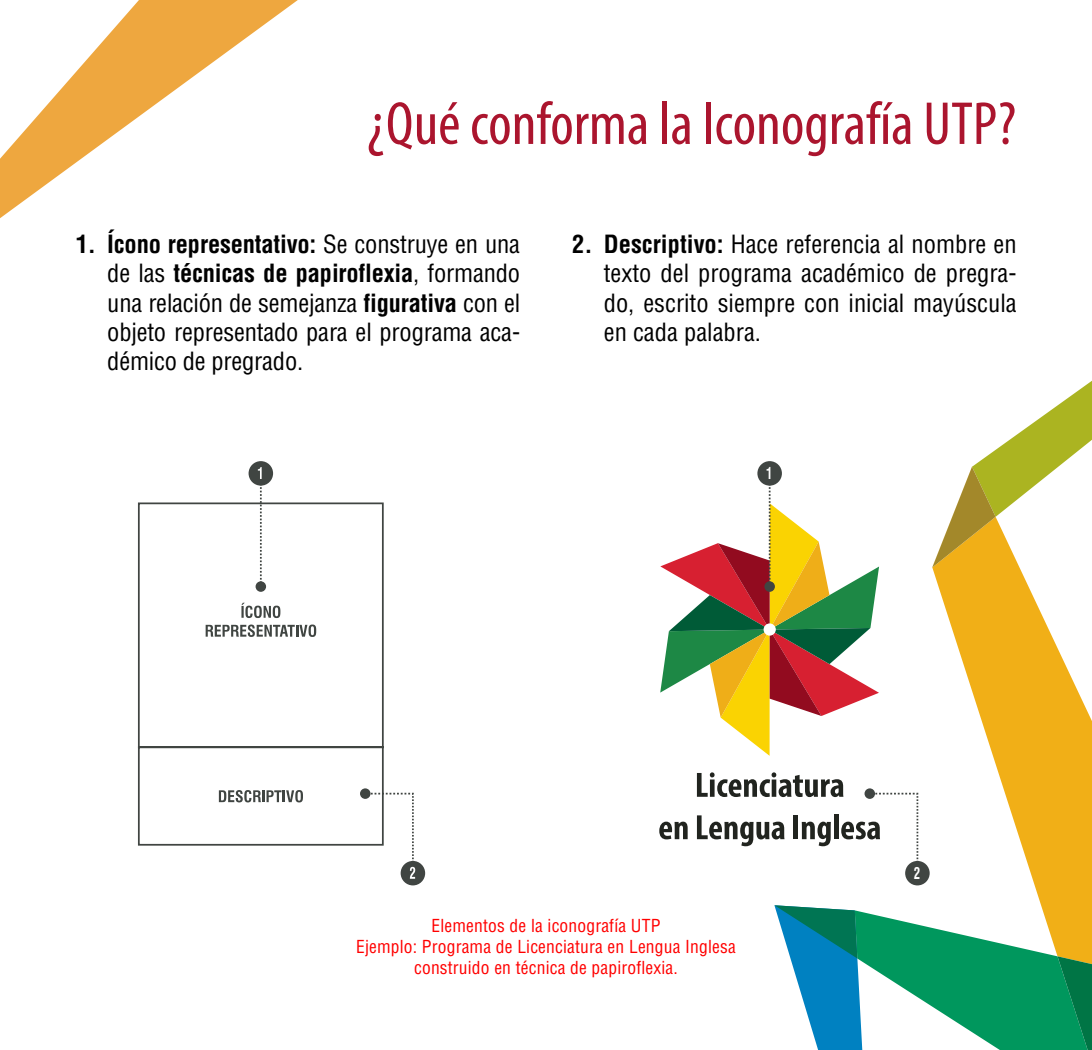
<style>
.page{position:relative;width:1092px;height:1050px;background:#fff}
.page>*{position:absolute;margin:0;border:0;box-sizing:border-box;transform-origin:0 0}
.t1{font:condensed 61.25px "Myriad Pro";color:#ab152e}
.t2{font:condensed 24.5px/29.4px "Helvetica LT Std";letter-spacing:-.005em;color:#000;text-align:justify}
.t3{font:condensed 17.5px/21px "Helvetica LT Std";letter-spacing:.01em;color:#f00;text-align:center}
.t4{font:700 condensed 15.75px "Swiss 721 BT";color:#fff;scale:.81 1}
.s1{font-weight:700}
</style>
<div class="page">
<svg style="left:137px;top:502px;width:247px;height:344px"></svg>
<svg style="left:241px;top:603px;width:39px;height:15px"></svg>
<svg style="left:206px;top:625px;width:110px;height:12px"></svg>
<svg style="left:219px;top:790px;width:84px;height:12px"></svg>
<div style="left:255px;top:581px;width:11px;height:11px;background:#404542;border-radius:50%"></div>
<div style="left:248px;top:461px;width:25px;height:25px;background:#404542;border-radius:50%"></div>
<svg style="left:258px;top:467px;width:4px;height:115px"></svg>
<div style="left:360px;top:788px;width:10px;height:11px;background:#404542;border-radius:50%"></div>
<div style="left:400px;top:861px;width:25px;height:24px;background:#404542;border-radius:50%"></div>
<svg style="left:366px;top:792px;width:49px;height:87px"></svg>
<svg style="left:659px;top:822px;width:28px;height:17px"></svg>
<svg style="left:660px;top:480px;width:219px;height:276px"></svg>
<div style="left:764px;top:581px;width:10px;height:11px;background:#404542;border-radius:50%"></div>
<div style="left:757px;top:461px;width:24px;height:25px;background:#404542;border-radius:50%"></div>
<svg style="left:697px;top:772px;width:222px;height:98px"></svg>
<div style="left:864px;top:788px;width:11px;height:11px;background:#404542;border-radius:50%"></div>
<div style="left:905px;top:861px;width:24px;height:24px;background:#404542;border-radius:50%"></div>
<svg style="left:932px;top:567px;width:159px;height:338px;fill:#f1af17"></svg>
<svg style="left:774px;top:905px;width:317px;height:145px"></svg>
<svg style="left:932px;top:381px;width:159px;height:186px"></svg>
<svg style="left:0;top:0;width:298px;height:218px"></svg>
<h1 class="t1" style="left:367px;top:87px;width:650px">¿Qué conforma la Iconografía UTP?</h1>
<p class="t2" style="left:107px;top:229px;width:414px;text-indent:-32px"><span class="s1">1. Ícono representativo:</span> Se construye en una de las <span class="s1">técnicas de papiroflexia</span>, formando una relación de semejanza <span class="s1">figurativa</span> con el objeto representado para el programa aca&shy;démico de pregrado.</p>
<p class="t2" style="left:603px;top:229px;width:414px;text-indent:-32px"><span class="s1">2. Descriptivo:</span> Hace referencia al nombre en texto del programa académico de pregra&shy;do, escrito siempre con inicial mayúscula en cada palabra.</p>
<p class="t4" style="left:766px;top:464px;width:9px">1</p>
<p class="t3" style="left:356px;top:915px;width:381px">Elementos de la iconografía UTP<br>Ejemplo: Programa de Licenciatura en Lengua Inglesa construido en técnica de papiroflexia.</p>
<p class="t4" style="left:913px;top:864px;width:9px">2</p>
</div>
